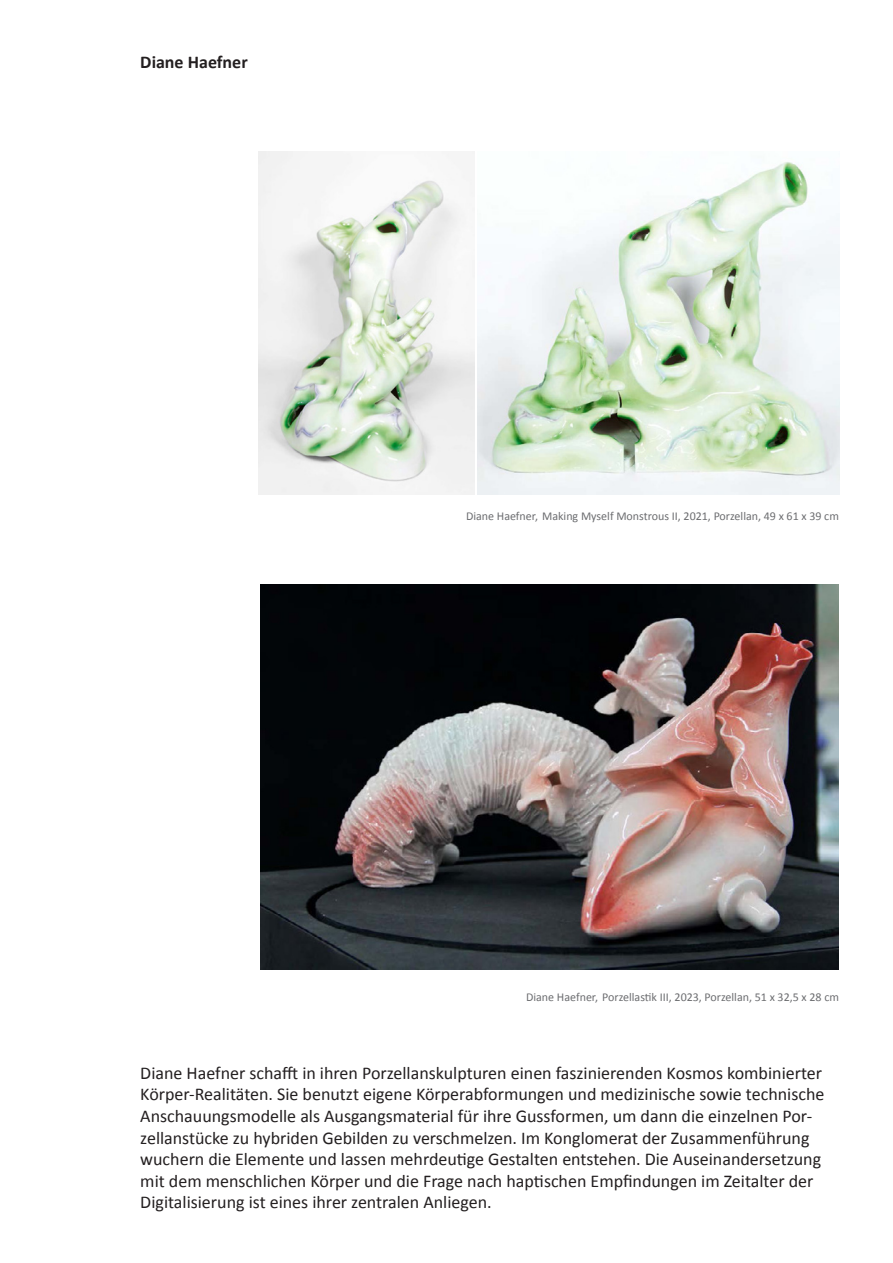
<style>
.page{position:relative;width:893px;height:1263px;background:#fff}
.page>*{position:absolute;margin:0;border:0;box-sizing:border-box;transform-origin:0 0}
.t1{font:18px/21.6px "Calibri";color:#231f20}
.t2{font:700 18px "Calibri";color:#231f20}
.t3{font:12px "Calibri";color:#6c6d70}
</style>
<div class="page">
<img style="left:261px;top:585px;width:578px;height:384px">
<img style="left:258px;top:152px;width:216px;height:342px">
<img style="left:477px;top:162px;width:363px;height:332px">
<p class="t2" style="left:140px;top:50px;width:109px">Diane Haefner</p>
<p class="t3" style="left:466px;top:508px;width:374px">Diane Haefner, Making Myself Monstrous II, 2021, Porzellan, 49 x 61 x 39 cm</p>
<p class="t3" style="left:526px;top:990px;width:314px">Diane Haefner, Porzellastik III, 2023, Porzellan, 51 x 32,5 x 28 cm</p>
<p class="t1" style="left:140px;top:1062px;width:686px">Diane Haefner schafft in ihren Porzellanskulpturen einen faszinierenden Kosmos kombinierter Körper-Realitäten. Sie benutzt eigene Körperabformungen und medizinische sowie technische Anschauungsmodelle als Ausgangsmaterial für ihre Gussformen, um dann die einzelnen Por&shy;zellanstücke zu hybriden Gebilden zu verschmelzen. Im Konglomerat der Zusammenführung wuchern die Elemente und lassen mehrdeutige Gestalten entstehen. Die Auseinandersetzung mit dem menschlichen Körper und die Frage nach haptischen Empfindungen im Zeitalter der Digitalisierung ist eines ihrer zentralen Anliegen.</p>
</div>
